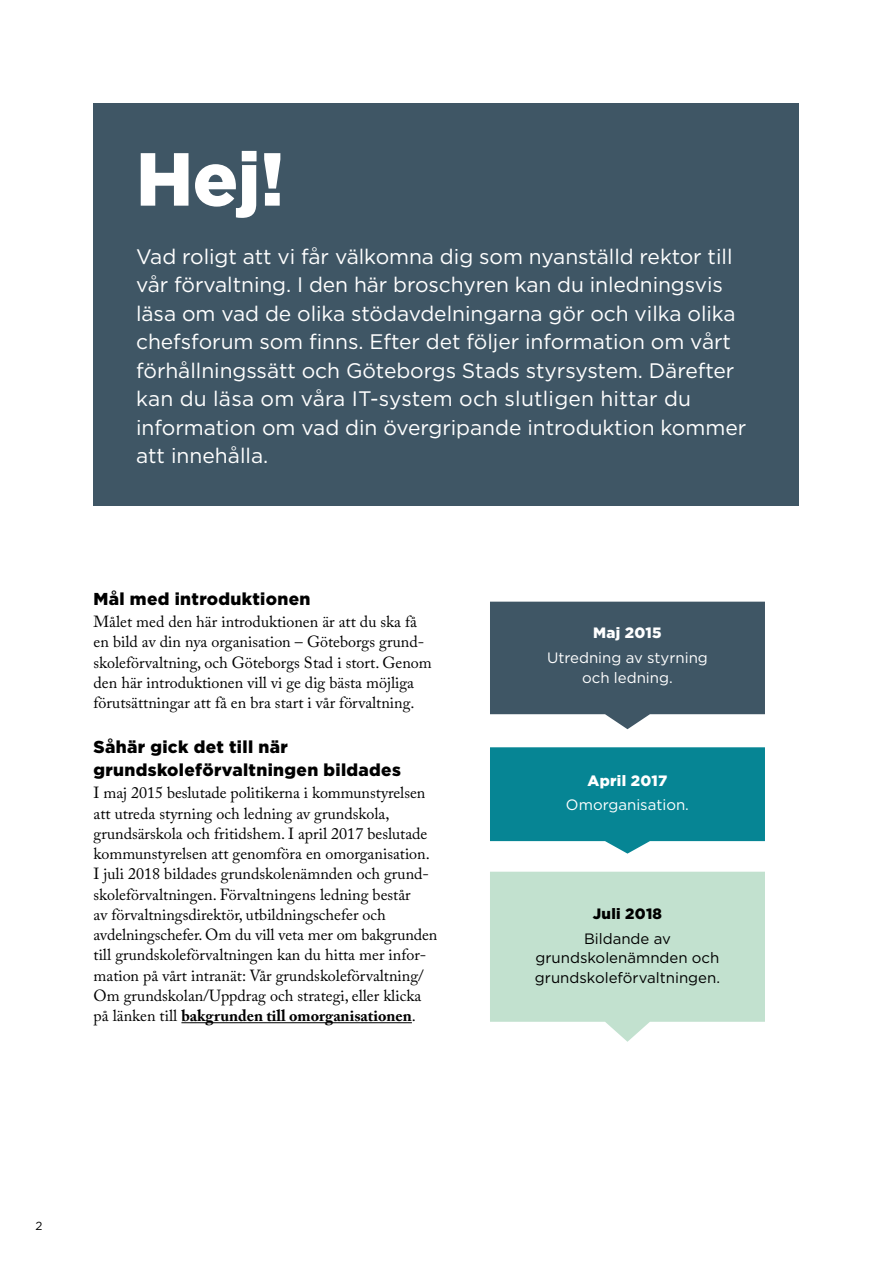
<style>
.page{position:relative;width:893px;height:1263px;background:#fff}
.page>*{position:absolute;margin:0;border:0;box-sizing:border-box;transform-origin:0 0}
.Rubrik_1{font:900 75px "Gotham";color:#fff}
.Ingress{font:21px/28.5px "Gotham";letter-spacing:-.005em;color:#fff}
.Mellanrubrik{font:900 17.25px/23.2px "Gotham";letter-spacing:.02em;color:#000}
.Brödtext_Caslon_med{font:16.05px/20.2px "Adobe Caslon Pro";color:#000}
.Brödtext{font:15px/19.5px "Gotham";color:#000;text-align:center}
.Brödtext-2{font:15px/19.5px "Gotham";color:#fff;text-align:center}
.Mellanrubrik-2{font:900 15px "Gotham";letter-spacing:.02em;color:#fff}
.Mellanrubrik-3{font:900 15px "Gotham";letter-spacing:.02em;color:#000}
.t1{font:11.7px "Gotham";color:#000}
.s1{font-weight:700}
</style>
<div class="page">
<div style="left:94px;top:103px;width:705px;height:403px;background:#3f5665"></div>
<hr style="left:181px;top:1022px;width:231px;height:1px;background:#000">
<svg style="left:490px;top:602px;width:275px;height:127px;background:#536875"></svg>
<svg style="left:490px;top:747px;width:275px;height:107px;background:#2292a0"></svg>
<svg style="left:490px;top:872px;width:275px;height:170px;background:#c8e4d4"></svg>
<h1 class="Rubrik_1" style="left:136px;top:127px;width:150px">Hej!</h1>
<p class="Ingress" style="left:136px;top:242px;width:612px">Vad roligt att vi får välkomna dig som nyanställd rektor till vår förvaltning. I den här broschyren kan du inledningsvis läsa om vad de olika stödavdelningarna gör och vilka olika chefsforum som finns. Efter det följer information om vårt förhållningssätt och Göteborgs Stads styrsystem. Därefter kan du läsa om våra IT-system och slutligen hittar du information om vad din övergripande introduktion kommer att innehålla.</p>
<p class="Mellanrubrik" style="left:94px;top:587px;width:218px">Mål med introduktionen</p>
<p class="Brödtext_Caslon_med" style="left:94px;top:611px;width:340px">Målet med den här introduktionen är att du ska få en bild av din nya organisation – Göteborgs grund&shy;skoleförvaltning, och Göteborgs Stad i stort. Genom den här introduktionen vill vi ge dig bästa möjliga förutsättningar att få en bra start i vår förvaltning.</p>
<p class="Mellanrubrik" style="left:94px;top:735px;width:309px">Såhär gick det till när grundskoleförvaltningen bildades</p>
<p class="Brödtext_Caslon_med" style="left:94px;top:783px;width:345px">I maj 2015 beslutade politikerna i kommunstyrelsen att utreda styrning och ledning av grundskola, grundsärskola och fritidshem. I april 2017 beslutade kommunstyrelsen att genomföra en omorganisation.<br>I juli 2018 bildades grundskolenämnden och grund&shy;skoleförvaltningen. Förvaltningens ledning består<br>av förvaltningsdirektör, utbildningschefer och avdelningschefer. Om du vill veta mer om bakgrunden till grundskoleförvaltningen kan du hitta mer infor&shy;mation på vårt intranät: Vår grundskoleförvaltning/ Om grundskolan/Uppdrag och strategi, eller klicka på länken till <span class="s1">bakgrunden till omorganisationen</span>.</p>
<p class="Mellanrubrik-2" style="left:593px;top:623px;width:70px">Maj 2015</p>
<p class="Brödtext-2" style="left:547px;top:648px;width:162px">Utredning av styrning och ledning.</p>
<p class="Mellanrubrik-2" style="left:588px;top:770px;width:81px">April 2017</p>
<p class="Brödtext-2" style="left:566px;top:795px;width:124px">Omorganisation.</p>
<p class="Mellanrubrik-3" style="left:593px;top:904px;width:71px">Juli 2018</p>
<p class="Brödtext" style="left:535px;top:928px;width:187px">Bildande av grundskolenämnden och grundskoleförvaltningen.</p>
<p class="t1" style="left:36px;top:1218px;width:9px">2</p>
</div>
